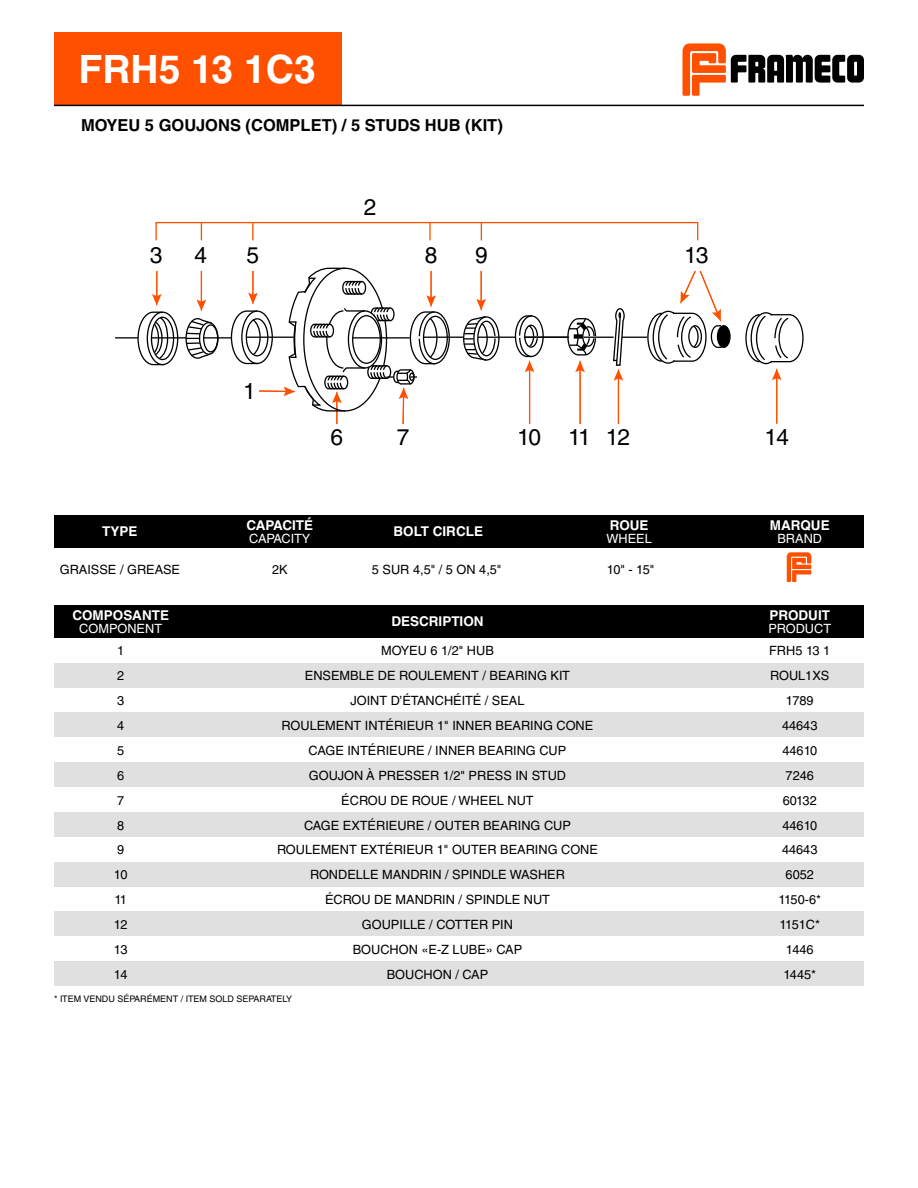
<style>
.page{position:relative;width:918px;height:1188px;background:#fff}
.page>*{position:absolute;margin:0;border:0;box-sizing:border-box;transform-origin:0 0}
.t1{font:700 39px "Helvetica LT Std";color:#fff}
.t2{font:22.8px "Helvetica LT Std";letter-spacing:-.04em;color:#000}
.t3{font:700 16.5px "Helvetica LT Std";color:#000}
.t4{font:700 13.5px "Helvetica LT Std";color:#fff}
.t5{font:12.75px "Helvetica LT Std";color:#000}
.t6{font:12.75px "Helvetica LT Std";color:#fff}
.t7{font:12.75px "Helvetica LT Std";letter-spacing:-.02em;color:#fff}
.t8{font:9px "Helvetica LT Std";color:#000}
</style>
<div class="page">
<div style="left:54px;top:663px;width:810px;height:25px;background:#e0e0e0"></div>
<div style="left:54px;top:712px;width:810px;height:25px;background:#e0e0e0"></div>
<div style="left:54px;top:762px;width:810px;height:25px;background:#e0e0e0"></div>
<div style="left:54px;top:812px;width:810px;height:25px;background:#e0e0e0"></div>
<div style="left:54px;top:862px;width:810px;height:25px;background:#e0e0e0"></div>
<div style="left:54px;top:911px;width:810px;height:25px;background:#e0e0e0"></div>
<div style="left:54px;top:961px;width:810px;height:25px;background:#e0e0e0"></div>
<svg style="left:682px;top:43px;width:182px;height:53px"></svg>
<div style="left:54px;top:32px;width:287px;height:73px;background:#ff5000"></div>
<hr style="left:54px;top:105px;width:810px;height:1px;background:#000">
<div style="left:54px;top:606px;width:810px;height:32px;background:#000"></div>
<div style="left:54px;top:515px;width:810px;height:33px;background:#000"></div>
<svg style="left:152px;top:271px;width:10px;height:34px"></svg>
<hr style="left:201px;top:271px;width:1px;height:32px;background:#ff5000">
<svg style="left:197px;top:300px;width:9px;height:11px"></svg>
<hr style="left:481px;top:271px;width:1px;height:32px;background:#ff5000">
<hr style="left:529px;top:369px;width:1px;height:55px;background:#ff5000">
<hr style="left:579px;top:369px;width:2px;height:55px;background:#ff5000">
<hr style="left:618px;top:377px;width:1px;height:47px;background:#ff5000">
<hr style="left:776px;top:377px;width:1px;height:47px;background:#ff5000">
<div style="left:155px;top:222px;width:543px;height:19px;border:1px solid #ff5000"></div>
<svg style="left:201px;top:223px;width:1px;height:17px"></svg>
<svg style="left:252px;top:223px;width:1px;height:17px"></svg>
<svg style="left:429px;top:223px;width:2px;height:17px"></svg>
<svg style="left:481px;top:223px;width:1px;height:17px"></svg>
<svg style="left:787px;top:552px;width:24px;height:30px"></svg>
<hr style="left:424px;top:337px;width:40px;height:1px;background:#000">
<hr style="left:204px;top:337px;width:27px;height:2px;background:#000">
<hr style="left:151px;top:337px;width:35px;height:2px;background:#000">
<hr style="left:115px;top:337px;width:23px;height:2px;background:#000">
<div style="left:199px;top:322px;width:20px;height:33px;border:1px solid #000;border-radius:50%"></div>
<div style="left:203px;top:324px;width:15px;height:28px;border:1px solid #000;border-radius:50%"></div>
<svg style="left:185px;top:318px;width:28px;height:41px"></svg>
<div style="left:147px;top:312px;width:31px;height:53px;border:1px solid #000;border-radius:50%"></div>
<div style="left:151px;top:317px;width:23px;height:43px;border:1px solid #000;border-radius:50%"></div>
<svg style="left:137px;top:311px;width:32px;height:55px"></svg>
<div style="left:519px;top:315px;width:25px;height:42px;border:1px solid #000;border-radius:50%"></div>
<svg style="left:514px;top:315px;width:26px;height:57px"></svg>
<div style="left:473px;top:316px;width:27px;height:45px;border:1px solid #000;border-radius:50%"></div>
<svg style="left:462px;top:299px;width:36px;height:62px"></svg>
<div style="left:423px;top:316px;width:25px;height:44px;border:1px solid #000;border-radius:50%"></div>
<div style="left:419px;top:311px;width:31px;height:53px;border:1px solid #000;border-radius:50%"></div>
<svg style="left:230px;top:267px;width:208px;height:158px"></svg>
<div style="left:718px;top:326px;width:12px;height:21px;background:#000;border-radius:50%"></div>
<div style="left:717px;top:325px;width:14px;height:23px;border:1px solid #000;border-radius:50%"></div>
<svg style="left:745px;top:312px;width:59px;height:68px"></svg>
<hr style="left:524px;top:337px;width:44px;height:1px;background:#000">
<svg style="left:612px;top:271px;width:111px;height:110px"></svg>
<svg style="left:567px;top:318px;width:30px;height:54px"></svg>
<hr style="left:584px;top:337px;width:30px;height:1px;background:#000">
<hr style="left:478px;top:337px;width:38px;height:1px;background:#000">
<h1 class="t1" style="left:79px;top:45px;width:239px">FRH5 13 1C3</h1>
<p class="t3" style="left:81px;top:115px;width:423px">MOYEU 5 GOUJONS (COMPLET) / 5 STUDS HUB (KIT)</p>
<h2 class="t2" style="left:150px;top:242px;width:14px">3</h2>
<h2 class="t2" style="left:194px;top:242px;width:14px">4</h2>
<h2 class="t2" style="left:246px;top:242px;width:14px">5</h2>
<h2 class="t2" style="left:364px;top:193px;width:14px">2</h2>
<h2 class="t2" style="left:425px;top:242px;width:14px">8</h2>
<h2 class="t2" style="left:475px;top:242px;width:14px">9</h2>
<h2 class="t2" style="left:684px;top:242px;width:26px">13</h2>
<p class="t4" style="left:102px;top:523px;width:37px">TYPE</p>
<h2 class="t2" style="left:243px;top:377px;width:14px">1</h2>
<h2 class="t2" style="left:331px;top:424px;width:14px">6</h2>
<h2 class="t2" style="left:397px;top:424px;width:14px">7</h2>
<h2 class="t2" style="left:517px;top:424px;width:115px">10 11 12</h2>
<h2 class="t2" style="left:765px;top:424px;width:26px">14</h2>
<p class="t4" style="left:247px;top:517px;width:68px">CAPACITÉ</p>
<p class="t4" style="left:610px;top:517px;width:40px">ROUE</p>
<p class="t4" style="left:770px;top:517px;width:61px">MARQUE</p>
<p class="t4" style="left:393px;top:523px;width:91px">BOLT CIRCLE</p>
<p class="t7" style="left:249px;top:531px;width:63px">CAPACITY</p>
<p class="t6" style="left:607px;top:531px;width:47px">WHEEL</p>
<p class="t6" style="left:777px;top:531px;width:46px">BRAND</p>
<p class="t5" style="left:60px;top:562px;width:122px">GRAISSE / GREASE</p>
<p class="t5" style="left:272px;top:562px;width:17px">2K</p>
<p class="t5" style="left:372px;top:562px;width:131px">5 SUR 4,5" / 5 ON 4,5"</p>
<p class="t5" style="left:607px;top:562px;width:49px">10" - 15"</p>
<p class="t4" style="left:72px;top:607px;width:98px">COMPOSANTE</p>
<p class="t4" style="left:770px;top:607px;width:62px">PRODUIT</p>
<p class="t4" style="left:391px;top:613px;width:94px">DESCRIPTION</p>
<p class="t6" style="left:79px;top:621px;width:84px">COMPONENT</p>
<p class="t6" style="left:768px;top:621px;width:64px">PRODUCT</p>
<p class="t5" style="left:117px;top:643px;width:9px">1</p>
<p class="t5" style="left:381px;top:643px;width:114px">MOYEU 6 1/2" HUB</p>
<p class="t5" style="left:769px;top:643px;width:63px">FRH5 13 1</p>
<p class="t5" style="left:117px;top:668px;width:9px">2</p>
<p class="t5" style="left:305px;top:668px;width:267px">ENSEMBLE DE ROULEMENT / BEARING KIT</p>
<p class="t5" style="left:770px;top:668px;width:61px">ROUL1XS</p>
<p class="t5" style="left:117px;top:693px;width:9px">3</p>
<p class="t5" style="left:350px;top:693px;width:176px">JOINT D’ÉTANCHÉITÉ / SEAL</p>
<p class="t5" style="left:786px;top:693px;width:29px">1789</p>
<p class="t5" style="left:117px;top:718px;width:9px">4</p>
<p class="t5" style="left:282px;top:718px;width:313px">ROULEMENT INTÉRIEUR 1" INNER BEARING CONE</p>
<p class="t5" style="left:782px;top:718px;width:37px">44643</p>
<p class="t5" style="left:117px;top:743px;width:9px">5</p>
<p class="t5" style="left:309px;top:743px;width:259px">CAGE INTÉRIEURE / INNER BEARING CUP</p>
<p class="t5" style="left:782px;top:743px;width:36px">44610</p>
<p class="t5" style="left:117px;top:768px;width:9px">6</p>
<p class="t5" style="left:309px;top:768px;width:259px">GOUJON À PRESSER 1/2" PRESS IN STUD</p>
<p class="t5" style="left:786px;top:768px;width:30px">7246</p>
<p class="t5" style="left:117px;top:793px;width:9px">7</p>
<p class="t5" style="left:341px;top:793px;width:194px">ÉCROU DE ROUE / WHEEL NUT</p>
<p class="t5" style="left:783px;top:793px;width:35px">60132</p>
<p class="t5" style="left:117px;top:818px;width:9px">8</p>
<p class="t5" style="left:304px;top:818px;width:268px">CAGE EXTÉRIEURE / OUTER BEARING CUP</p>
<p class="t5" style="left:782px;top:818px;width:36px">44610</p>
<p class="t5" style="left:117px;top:843px;width:9px">9</p>
<p class="t5" style="left:277px;top:843px;width:322px">ROULEMENT EXTÉRIEUR 1" OUTER BEARING CONE</p>
<p class="t5" style="left:782px;top:843px;width:37px">44643</p>
<p class="t5" style="left:114px;top:867px;width:15px">10</p>
<p class="t5" style="left:310px;top:867px;width:256px">RONDELLE MANDRIN / SPINDLE WASHER</p>
<p class="t5" style="left:786px;top:867px;width:30px">6052</p>
<p class="t5" style="left:114px;top:892px;width:14px">11</p>
<p class="t5" style="left:325px;top:892px;width:227px">ÉCROU DE MANDRIN / SPINDLE NUT</p>
<p class="t5" style="left:778px;top:892px;width:44px">1150-6*</p>
<p class="t5" style="left:114px;top:917px;width:15px">12</p>
<p class="t5" style="left:362px;top:917px;width:153px">GOUPILLE / COTTER PIN</p>
<p class="t5" style="left:780px;top:917px;width:42px">1151C*</p>
<p class="t5" style="left:114px;top:942px;width:15px">13</p>
<p class="t5" style="left:353px;top:942px;width:171px">BOUCHON «E-Z LUBE» CAP</p>
<p class="t5" style="left:786px;top:942px;width:29px">1446</p>
<p class="t5" style="left:114px;top:967px;width:15px">14</p>
<p class="t5" style="left:387px;top:967px;width:103px">BOUCHON / CAP</p>
<p class="t5" style="left:783px;top:967px;width:34px">1445*</p>
<p class="t8" style="left:54px;top:993px;width:240px">* ITEM VENDU SÉPARÉMENT / ITEM SOLD SEPARATELY</p>
</div>
